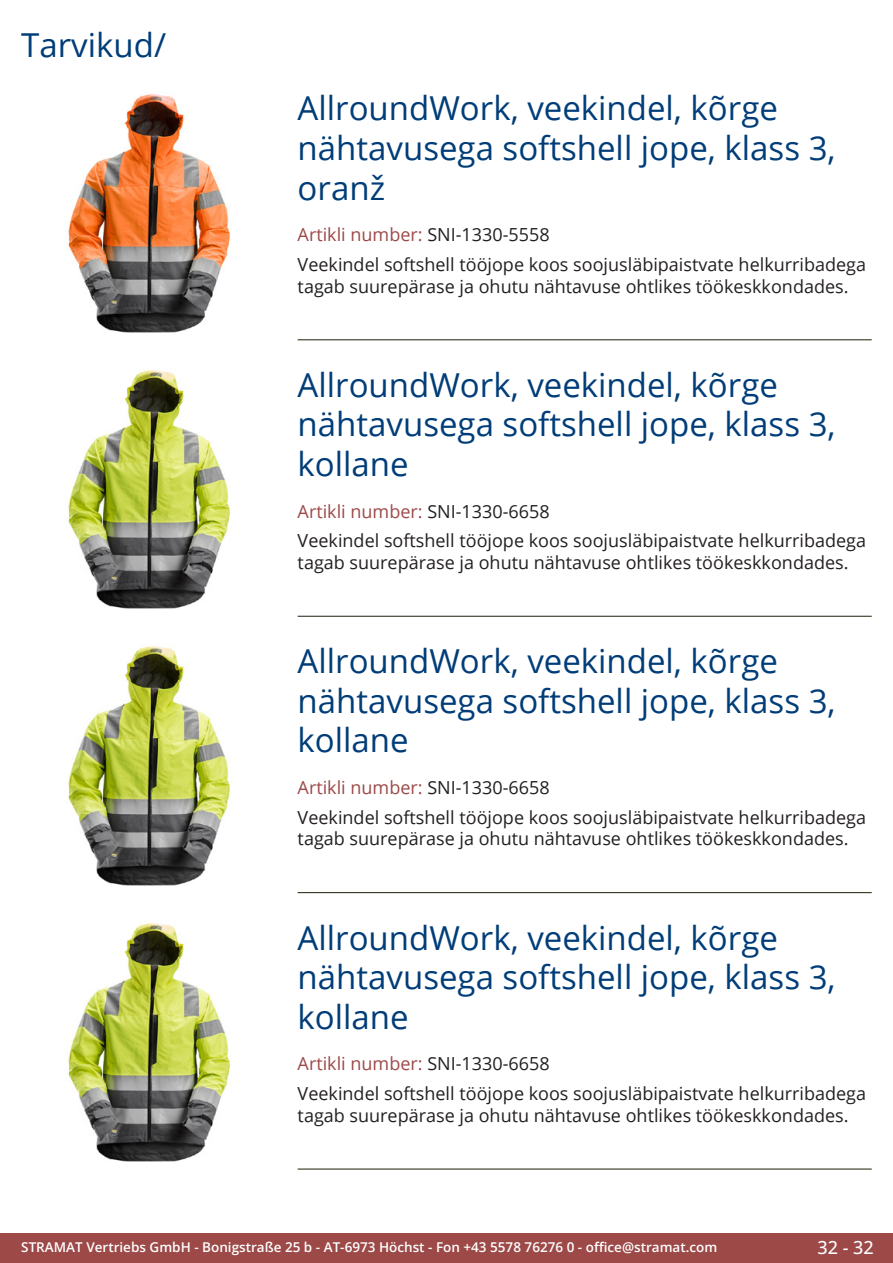
<style>
.page{position:relative;width:893px;height:1263px;background:#fff}
.page>*{position:absolute;margin:0;border:0;box-sizing:border-box;transform-origin:0 0}
.Produkttitel{font:33px/39.6px "Open Sans";color:#003d78}
.RastTitel{font:33px "Open Sans";color:#003d78}
.Beschreibung_Text{font:18px/21.6px "Open Sans";color:#231f20}
.TechDaten_Überschrif{font:18px "Open Sans";color:#9c4948}
.t1{font:500 18px "Open Sans";color:#fff}
.t2{font:600 13.5px "Open Sans";color:#fff}
.s1{color:#231f20}
</style>
<div class="page">
<div style="left:0;top:1233px;width:893px;height:30px;background:#9c4948"></div>
<hr style="left:298px;top:340px;width:574px;height:1px;background:#201d08">
<hr style="left:298px;top:616px;width:574px;height:1px;background:#201d08">
<hr style="left:298px;top:892px;width:574px;height:1px;background:#201d08">
<hr style="left:298px;top:1169px;width:574px;height:1px;background:#201d08">
<img style="left:68px;top:94px;width:162px;height:239px">
<img style="left:68px;top:370px;width:162px;height:239px">
<img style="left:68px;top:646px;width:162px;height:240px">
<img style="left:68px;top:923px;width:162px;height:239px">
<p class="RastTitel" style="left:21px;top:22px;width:146px">Tarvikud/</p>
<p class="Produkttitel" style="left:298px;top:88px;width:539px">AllroundWork, veekindel, kõrge nähtavusega softshell jope, klass 3, oranž</p>
<p class="TechDaten_Überschrif" style="left:298px;top:222px;width:254px">Artikli number: <span class="s1">SNI-1330-5558</span></p>
<p class="Beschreibung_Text" style="left:298px;top:253px;width:570px">Veekindel softshell tööjope koos soojusläbipaistvate helkurribadega tagab suurepärase ja ohutu nähtavuse ohtlikes töökeskkondades.</p>
<p class="Produkttitel" style="left:298px;top:364px;width:539px">AllroundWork, veekindel, kõrge nähtavusega softshell jope, klass 3, kollane</p>
<p class="TechDaten_Überschrif" style="left:298px;top:499px;width:254px">Artikli number: <span class="s1">SNI-1330-6658</span></p>
<p class="Beschreibung_Text" style="left:298px;top:530px;width:570px">Veekindel softshell tööjope koos soojusläbipaistvate helkurribadega tagab suurepärase ja ohutu nähtavuse ohtlikes töökeskkondades.</p>
<p class="Produkttitel" style="left:298px;top:640px;width:539px">AllroundWork, veekindel, kõrge nähtavusega softshell jope, klass 3, kollane</p>
<p class="TechDaten_Überschrif" style="left:298px;top:775px;width:254px">Artikli number: <span class="s1">SNI-1330-6658</span></p>
<p class="Beschreibung_Text" style="left:298px;top:806px;width:570px">Veekindel softshell tööjope koos soojusläbipaistvate helkurribadega tagab suurepärase ja ohutu nähtavuse ohtlikes töökeskkondades.</p>
<p class="Produkttitel" style="left:298px;top:917px;width:539px">AllroundWork, veekindel, kõrge nähtavusega softshell jope, klass 3, kollane</p>
<p class="TechDaten_Überschrif" style="left:298px;top:1051px;width:254px">Artikli number: <span class="s1">SNI-1330-6658</span></p>
<p class="Beschreibung_Text" style="left:298px;top:1082px;width:570px">Veekindel softshell tööjope koos soojusläbipaistvate helkurribadega tagab suurepärase ja ohutu nähtavuse ohtlikes töökeskkondades.</p>
<p class="t2" style="left:21px;top:1238px;width:698px">STRAMAT Vertriebs GmbH - Bonigstraße 25 b - AT-6973 Höchst - Fon +43 5578 76276 0 - office@stramat.com</p>
<p class="t1" style="left:817px;top:1234px;width:58px">32 - 32</p>
</div>
